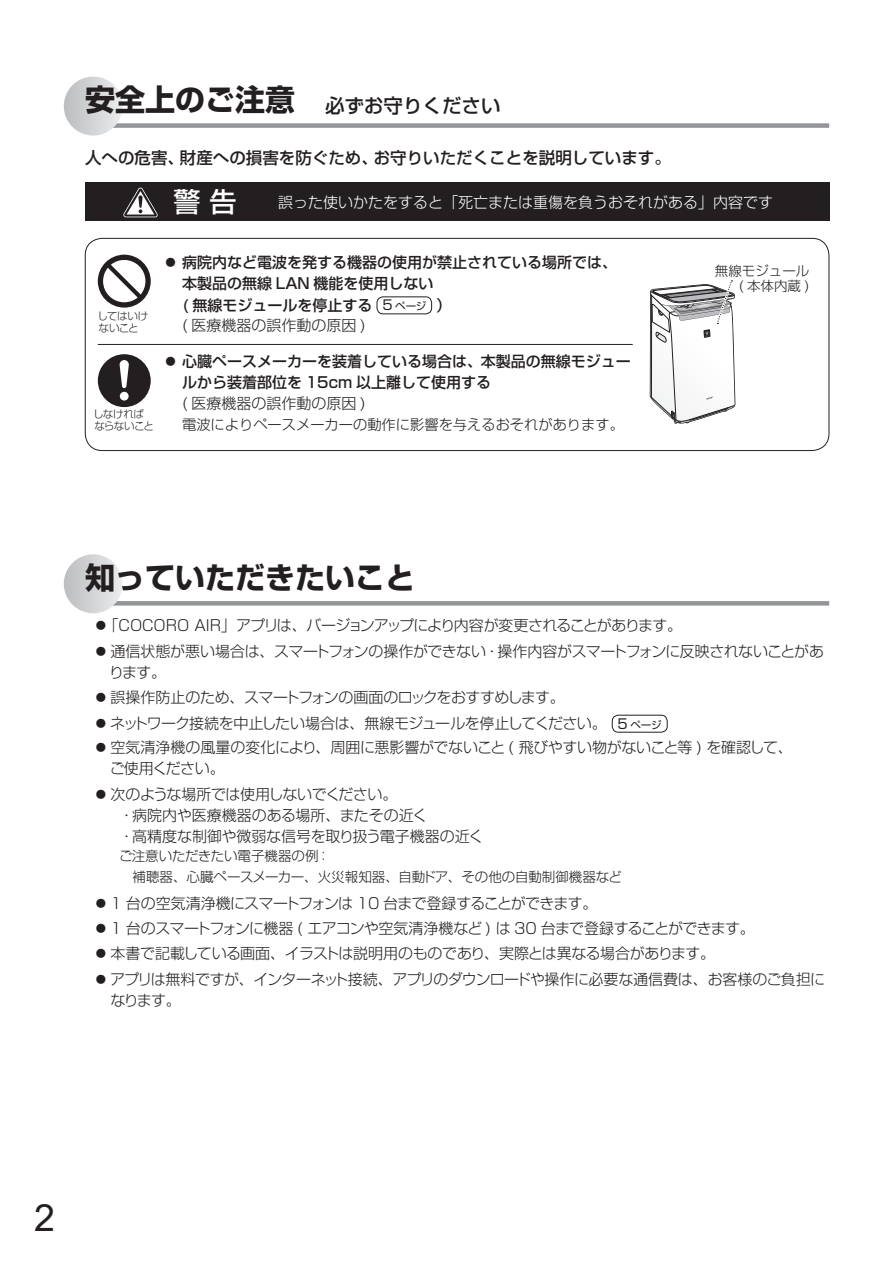
<style>
.page{position:relative;width:893px;height:1263px;background:#fff}
.page>*{position:absolute;margin:0;border:0;box-sizing:border-box;transform-origin:0 0}
.t1{font:37.5px "Arial";color:#231f20}
.t2{font:700 30px "Shin Go Pro";color:#231f20}
.t3{font:500 27px "Shin Go Pro";color:#fff}
.t4{font:500 19.5px "Shin Go Pro";color:#231f20}
.t5{font:500 16.5px "Shin Go Pro";color:#231f20}
.t6{font:300 15px/25.2px "Shin Go Pro";letter-spacing:-.03em;color:#231f20}
.t7{font:500 15px/21.6px "Shin Go Pro";color:#231f20}
.t8{font:300 15px/21px "Shin Go Pro";letter-spacing:-.01em;color:#231f20}
.t9{font:300 15px "Shin Go Pro";color:#fff}
.t10{font:300 15px "Shin Go Pro";color:#231f20}
.t11{font:300 14.25px "Shin Go Pro";color:#231f20}
.t12{font:300 13.5px/15px "Shin Go Pro";color:#231f20;text-align:right}
.t13{font:300 10.5px/12px "Shin Go Pro";letter-spacing:-.05em;color:#231f20}
.s1{font-weight:700;font-size:30px}
.s2{font-weight:400;font-size:13.5px}
.s3{font-weight:400;font-size:10.5px}
</style>
<div class="page">
<div style="left:85px;top:238px;width:744px;height:213px;border:1px solid #231f20;border-radius:17px"></div>
<div style="left:85px;top:123px;width:744px;height:5px;background:#939598"></div>
<div style="left:64px;top:77px;width:59px;height:59px;background:linear-gradient(to right,#bcbec0,#ecedee);border-radius:29px"></div>
<div style="left:85px;top:183px;width:744px;height:38px;background:#231f20"></div>
<svg style="left:123px;top:187px;width:35px;height:31px"></svg>
<div style="left:98px;top:255px;width:53px;height:53px;background:#231f20;border-radius:50%"></div>
<svg style="left:103px;top:260px;width:42px;height:42px"></svg>
<div style="left:98px;top:354px;width:53px;height:53px;background:#231f20;border-radius:50%"></div>
<div style="left:120px;top:392px;width:9px;height:9px;background:#fff;border-radius:50%"></div>
<svg style="left:120px;top:360px;width:9px;height:28px"></svg>
<div style="left:377px;top:297px;width:55px;height:17px;border:1px solid #231f20;border-radius:6px"></div>
<hr style="left:98px;top:344px;width:535px;height:1px;background:#231f20">
<svg style="left:650px;top:280px;width:85px;height:144px"></svg>
<div style="left:612px;top:715px;width:55px;height:17px;border:1px solid #231f20;border-radius:6px"></div>
<div style="left:85px;top:601px;width:744px;height:5px;background:#939598"></div>
<div style="left:64px;top:554px;width:59px;height:59px;background:linear-gradient(to right,#bcbdc0,#ecedee);border-radius:29px"></div>
<h3 class="t4" style="left:85px;top:89px;width:417px"><span class="s1">安全上のご注意　</span>必ずお守りください</h3>
<p class="t5" style="left:85px;top:145px;width:587px">人への危害、財産への損害を防ぐため、お守りいただくことを説明しています。</p>
<h3 class="t3" style="left:174px;top:180px;width:64px">警 告</h3>
<p class="t9" style="left:278px;top:190px;width:496px">誤った使いかたをすると｢死亡または重傷を負うおそれがある｣内容です</p>
<p class="t13" style="left:98px;top:308px;width:52px">してはいけないこと</p>
<p class="t13" style="left:93px;top:407px;width:62px">しなければならないこと</p>
<p class="t7" style="left:182px;top:250px;width:436px;text-indent:-19px">◦ 病院内など電波を発する機器の使用が禁止されている場所では、本製品の無線 LAN 機能を使用しない<br>( 無線モジュールを停止する <span class="s2">5</span> <span class="s3">ページ</span> ）　</p>
<p class="t10" style="left:182px;top:313px;width:185px">( 医療機器の誤作動の原因 )</p>
<p class="t7" style="left:182px;top:349px;width:450px;line-height:21px;text-indent:-19px">◦ 心臓ペースメーカーを装着している場合は、本製品の無線モジュールから装着部位を 15cm 以上離して使用する</p>
<p class="t10" style="left:182px;top:391px;width:185px">( 医療機器の誤作動の原因 )</p>
<p class="t11" style="left:182px;top:413px;width:443px">電波によりペースメーカーの動作に影響を与えるおそれがあります。</p>
<h2 class="t2" style="left:85px;top:554px;width:331px">知っていただきたいこと</h2>
<p class="t12" style="left:715px;top:262px;width:96px">無線モジュール( 本体内蔵 )</p>
<p class="t6" style="left:94px;top:611px;width:732px">⿟「COCORO AIR」アプリは、バージョンアップにより内容が変更されることがあります。<br>⿟ 通信状態が悪い場合は、スマートフォンの操作ができない・操作内容がスマートフォンに反映されないことがあ</p>
<p class="t6" style="left:94px;top:657px;width:569px;line-height:25.8px;text-indent:16px">ります。<br>⿟ 誤操作防止のため、スマートフォンの画面のロックをおすすめします。<br>⿟ネットワーク接続を中止したい場合は、無線モジュールを停止してください。 <span class="s2">5</span> <span class="s3">ページ</span></p>
<p class="t6" style="left:110px;top:735px;width:684px;line-height:21px;text-indent:-16px">⿟空気清浄機の風量の変化により、周囲に悪影響がでないこと ( 飛びやすい物がないこと等 ) を確認して、ご使用ください。</p>
<p class="t8" style="left:119px;top:782px;width:366px;text-indent:-26px">⿟ 次のような場所では使用しないでください。<br>・病院内や医療機器のある場所、またその近く<br>・高精度な制御や微弱な信号を取り扱う電子機器の近く</p>
<p class="t12" style="left:119px;top:844px;width:504px;line-height:21px;text-align:left">ご注意いただきたい電子機器の例：<br>　補聴器、心臓ペースメーカー、火災報知器、自動ドア、その他の自動制御機器など</p>
<p class="t6" style="left:94px;top:889px;width:733px">⿟ 1 台の空気清浄機にスマートフォンは 10 台まで登録することができます。<br>⿟ 1 台のスマートフォンに機器 ( エアコンや空気清浄機など ) は 30 台まで登録することができます。<br>⿟本書で記載している画面、イラストは説明用のものであり、実際とは異なる場合があります。<br>⿟アプリは無料ですが、インターネット接続、アプリのダウンロードや操作に必要な通信費は、お客様のご負担に</p>
<p class="t6" style="left:110px;top:985px;width:72px">なります。</p>
<h1 class="t1" style="left:34px;top:1192px;width:22px">2</h1>
</div>
